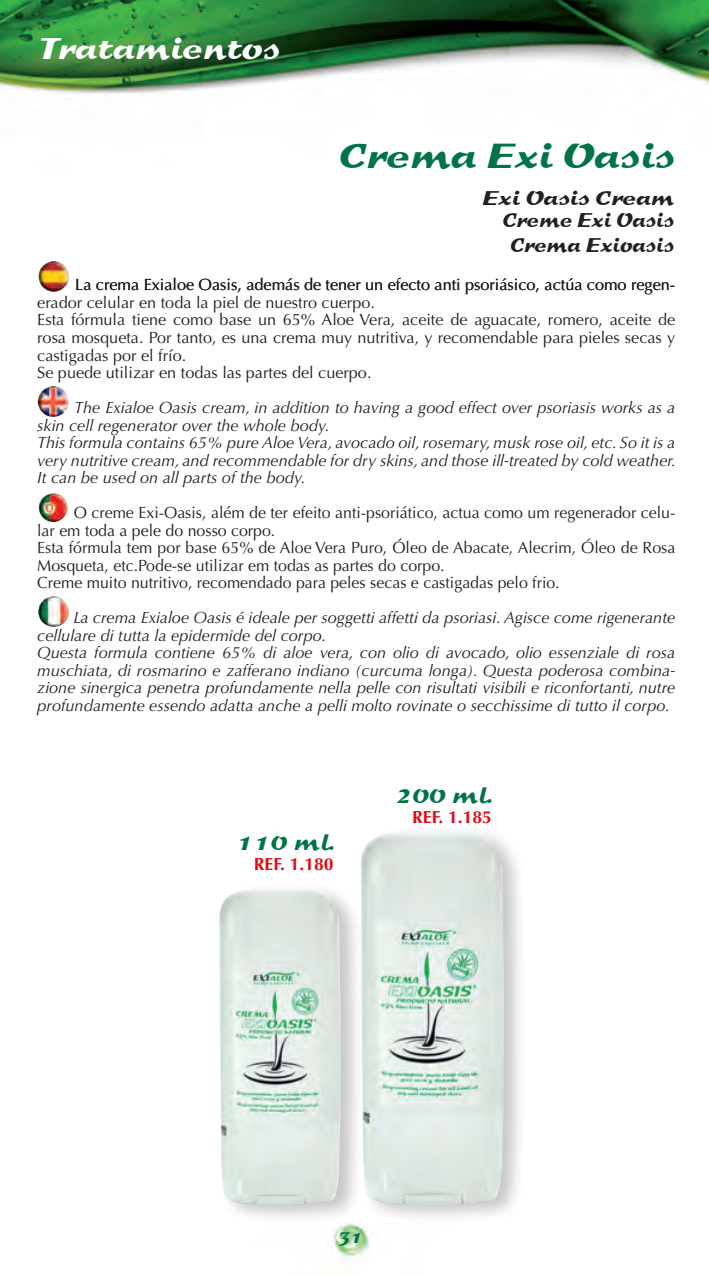
<style>
.page{position:relative;width:709px;height:1276px;background:#fff}
.page>*{position:absolute;margin:0;border:0;box-sizing:border-box;transform-origin:0 0}
.PRODUCTO{font:35px "Sprint";color:#007447}
.t1{font:30px "Sprint";color:#fff}
.t2{font:22.5px "Sprint";color:#007447}
.t3{font:20px "Sprint";color:#231f20;scale:.9 1}
.t4{font:20px "Sprint";color:#231f20}
.t5{font:700 17.5px "Optima LT Std";color:#e20916}
.t6{font:17.5px "Sprint";color:#007447}
.t7{font:italic 16.25px/17.5px "Optima LT Std";color:#231f20}
.t8{font:16.25px/17.5px "Optima LT Std";color:#231f20}
</style>
<div class="page">
<img style="left:0;top:0;width:709px;height:1263px">
<img style="left:38px;top:261px;width:31px;height:31px">
<img style="left:37px;top:386px;width:32px;height:31px">
<img style="left:39px;top:493px;width:29px;height:29px">
<img style="left:38px;top:596px;width:31px;height:31px">
<div style="left:357px;top:824px;width:170px;height:400px;background:#231f20;opacity:.25"></div>
<img style="left:361px;top:832px;width:143px;height:373px">
<div style="left:216px;top:881px;width:149px;height:343px;background:#231f20;opacity:.25"></div>
<img style="left:219px;top:889px;width:121px;height:316px">
<p class="t1" style="left:37px;top:30px;width:243px">Tratamientos</p>
<p class="PRODUCTO" style="left:337px;top:134px;width:337px">Crema Exi Oasis</p>
<p class="t4" style="left:481px;top:185px;width:193px">Exi Oasis Cream</p>
<p class="t3" style="left:501px;top:208px;width:192px">Creme Exi Oasis</p>
<p class="t3" style="left:509px;top:233px;width:184px">Crema Exioasis</p>
<p class="t8" style="left:37px;top:276px;width:639px;text-indent:38px">La crema Exialoe Oasis, además de tener un efecto anti psoriásico, actúa como regen&shy;erador celular en toda la piel de nuestro cuerpo.</p>
<p class="t8" style="left:37px;top:311px;width:639px;text-align:justify">Esta fórmula tiene como base un 65% Aloe Vera, aceite de aguacate, romero, aceite de rosa mosqueta. Por tanto, es una crema muy nutritiva, y recomendable para pieles secas y castigadas por el frío.</p>
<p class="t8" style="left:37px;top:364px;width:336px">Se puede utilizar en todas las partes del cuerpo.</p>
<p class="t7" style="left:37px;top:399px;width:639px;text-indent:37px">The Exialoe Oasis cream, in addition to having a good effect over psoriasis works as a skin cell regenerator over the whole body.</p>
<p class="t7" style="left:37px;top:434px;width:640px">This formula contains 65% pure Aloe Vera, avocado oil, rosemary, musk rose oil, etc. So it is a very nutritive cream, and recommendable for dry skins, and those ill-treated by cold weather.</p>
<p class="t7" style="left:37px;top:469px;width:270px">It can be used on all parts of the body.</p>
<p class="t8" style="left:37px;top:504px;width:639px;text-indent:36px">O creme Exi-Oasis, além de ter efeito anti-psoriático, actua como um regenerador celu&shy;lar em toda a pele do nosso corpo.</p>
<p class="t8" style="left:37px;top:539px;width:639px">Esta fórmula tem por base 65% de Aloe Vera Puro, Óleo de Abacate, Alecrim, Óleo de Rosa<br>Mosqueta, etc.Pode-se utilizar em todas as partes do corpo.</p>
<p class="t8" style="left:37px;top:574px;width:524px">Creme muito nutritivo, recomendado para peles secas e castigadas pelo frio.</p>
<p class="t7" style="left:37px;top:609px;width:639px;text-indent:36px">La crema Exialoe Oasis é ideale per soggetti affetti da psoriasi. Agisce come rigenerante cellulare di tutta la epidermide del corpo.</p>
<p class="t7" style="left:37px;top:644px;width:639px;text-align:justify">Questa formula contiene 65% di aloe vera, con olio di avocado, olio essenziale di rosa muschiata, di rosmarino e zafferano indiano (curcuma longa). Questa poderosa combina&shy;zione sinergica penetra profundamente nella pelle con risultati visibili e riconfortanti, nutre profundamente essendo adatta anche a pelli molto rovinate o secchissime di tutto il corpo.</p>
<p class="t2" style="left:235px;top:828px;width:100px">110 ml.</p>
<p class="t5" style="left:254px;top:853px;width:81px">REF. 1.180</p>
<p class="t2" style="left:394px;top:781px;width:100px">200 ml.</p>
<p class="t5" style="left:412px;top:806px;width:81px">REF. 1.185</p>
<p class="t6" style="left:337px;top:1225px;width:27px">31</p>
</div>
